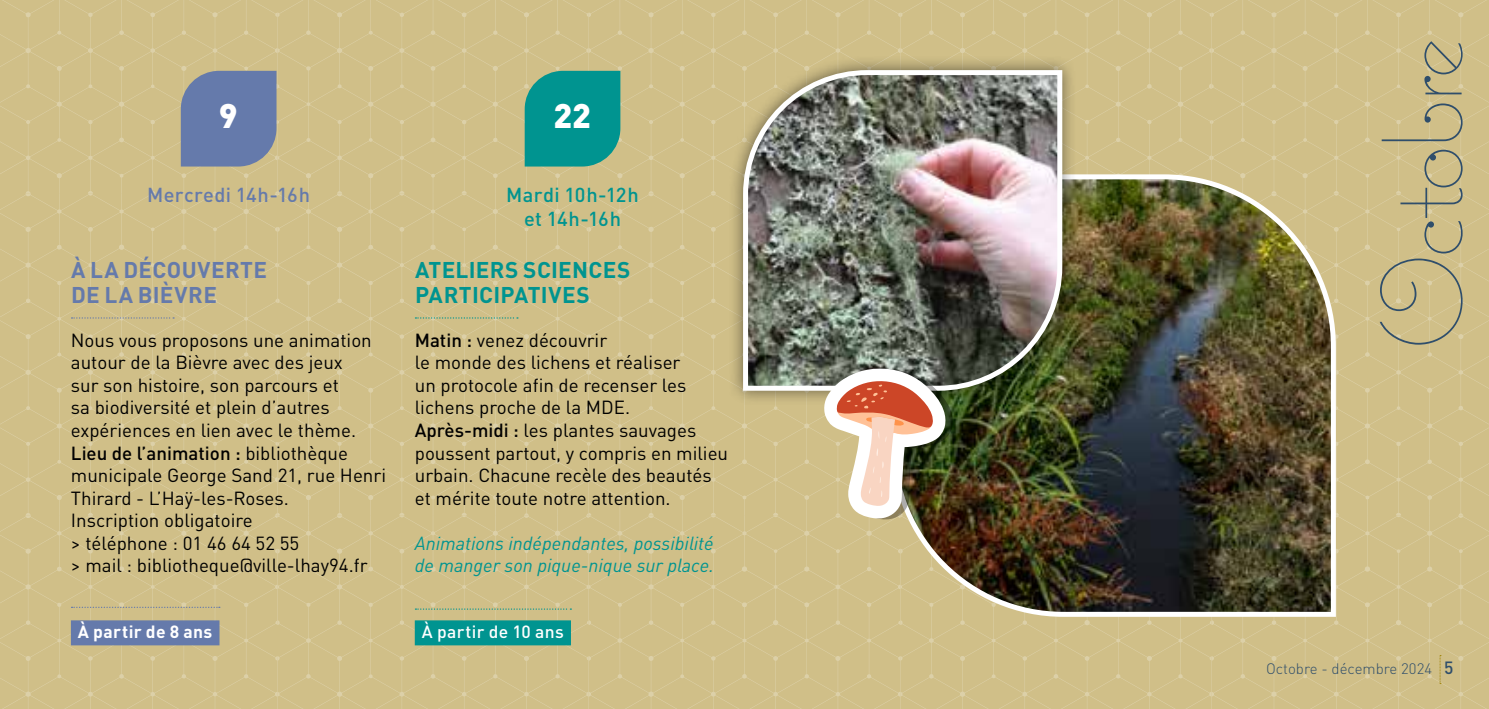
<style>
.page{position:relative;width:1489px;height:709px;background:#fff}
.page>*{position:absolute;margin:0;border:0;box-sizing:border-box;transform-origin:0 0}
.t1{font:100 112.5px "Coquette";letter-spacing:-.08em;color:#2f4e6b}
.t2{font:900 33.75px "DIN Pro";color:#fff}
.t3{font:700 22.5px/25px "DIN Pro";letter-spacing:.015em;color:#009490}
.t4{font:700 22.5px/25px "DIN Pro";letter-spacing:.015em;color:#657aab}
.t5{font:500 20px/24px "DIN Pro";letter-spacing:.015em;color:#009490;text-align:center}
.t6{font:500 20px "DIN Pro";letter-spacing:.015em;color:#657aab}
.t7{font:18.75px/22.5px "DIN Pro";color:#000}
.t8{font:italic 18.75px/22.5px "DIN Pro";color:#009490}
.t9{font:500 17.5px "DIN Pro";letter-spacing:.02em;color:#fff}
.t10{font:700 17.5px "DIN Pro";letter-spacing:.02em;color:#fff}
.t11{font:500 17.5px "DIN Pro";color:#2f4e6b}
.t12{font:300 15px "DIN Pro";color:#2f4e6b}
.s1{font-weight:500}
</style>
<div class="page">
<svg style="left:0;top:0;width:277px;height:193px;background:#d0bf89"></svg>
<div style="left:277px;top:0;width:311px;height:193px;background:#d0bf88"></div>
<div style="left:588px;top:0;width:312px;height:193px;background:#d0bf88"></div>
<div style="left:900px;top:0;width:311px;height:172px;background:#d0bf88"></div>
<div style="left:1211px;top:0;width:277px;height:193px;background:#d0bf88"></div>
<div style="left:0;top:194px;width:277px;height:321px;background:#d0bf88"></div>
<div style="left:277px;top:194px;width:311px;height:321px;background:#d0bf88"></div>
<svg style="left:588px;top:194px;width:236px;height:321px;background:#d0bf89"></svg>
<svg style="left:1338px;top:194px;width:150px;height:321px;background:#d0bf89"></svg>
<div style="left:0;top:515px;width:277px;height:194px;background:#d0bf88"></div>
<svg style="left:277px;top:515px;width:311px;height:194px;background:#d0bf89"></svg>
<div style="left:588px;top:515px;width:312px;height:194px;background:#d0bf88"></div>
<svg style="left:900px;top:619px;width:311px;height:90px;background:#d0bf89"></svg>
<svg style="left:1211px;top:515px;width:277px;height:194px;background:#d0bf89"></svg>
<img style="left:888px;top:172px;width:450px;height:447px">
<div style="left:728px;top:55px;width:349px;height:351px;background:#000;opacity:.5"></div>
<img style="left:740px;top:68px;width:324px;height:325px">
<img style="left:824px;top:368px;width:128px;height:151px">
<svg style="left:1439px;top:655px;width:1px;height:29px"></svg>
<svg style="left:71px;top:317px;width:103px;height:1px"></svg>
<svg style="left:71px;top:606px;width:149px;height:2px"></svg>
<div style="left:71px;top:620px;width:148px;height:25px;background:#657aab"></div>
<svg style="left:415px;top:317px;width:103px;height:1px"></svg>
<svg style="left:415px;top:608px;width:156px;height:1px"></svg>
<div style="left:415px;top:620px;width:156px;height:25px;background:#009490"></div>
<div style="left:181px;top:71px;width:95px;height:95px;background:#657aab"></div>
<svg style="left:524px;top:71px;width:96px;height:95px;background:#10978f"></svg>
<h2 class="t2" style="left:219px;top:87px;width:20px">9</h2>
<h2 class="t2" style="left:553px;top:87px;width:39px">22</h2>
<p class="t6" style="left:147px;top:179px;width:164px">Mercredi 14h-16h</p>
<p class="t5" style="left:506px;top:181px;width:134px">Mardi 10h-12h et 14h-16h</p>
<p class="t4" style="left:71px;top:255px;width:197px">À LA DÉCOUVERTE<br>DE LA BIÈVRE</p>
<p class="t7" style="left:71px;top:327px;width:317px">Nous vous proposons une animation autour de la Bièvre avec des jeux<br>sur son histoire, son parcours et<br>sa biodiversité et plein d’autres expériences en lien avec le thème.<br><span class="s1">Lieu de l’animation :</span> bibliothèque municipale George Sand 21, rue Henri<br>Thirard - L’Haÿ-les-Roses.<br>Inscription obligatoire<br>&gt; téléphone : 01 46 64 52 55<br>&gt; mail : bibliotheque@ville-lhay94.fr</p>
<p class="t10" style="left:78px;top:617px;width:136px">À partir de 8 ans</p>
<p class="t3" style="left:415px;top:255px;width:217px">ATELIERS SCIENCES<br>PARTICIPATIVES</p>
<p class="t7" style="left:415px;top:327px;width:315px"><span class="s1">Matin :</span> venez découvrir<br>le monde des lichens et réaliser<br>un protocole afin de recenser les lichens proche de la MDE.<br><span class="s1">Après-midi :</span> les plantes sauvages poussent partout, y compris en milieu urbain. Chacune recèle des beautés et mérite toute notre attention.</p>
<p class="t8" style="left:415px;top:529px;width:301px">Animations indépendantes, possibilité de manger son pique-nique sur place.</p>
<p class="t9" style="left:422px;top:617px;width:143px">À partir de 10 ans</p>
<h1 class="t1" style="left:1351px;top:353px;width:319px;rotate:-90deg">Octobre</h1>
<p class="t12" style="left:1265px;top:657px;width:167px">Octobre - décembre 2024</p>
<p class="t11" style="left:1443px;top:653px;width:11px">5</p>
</div>
